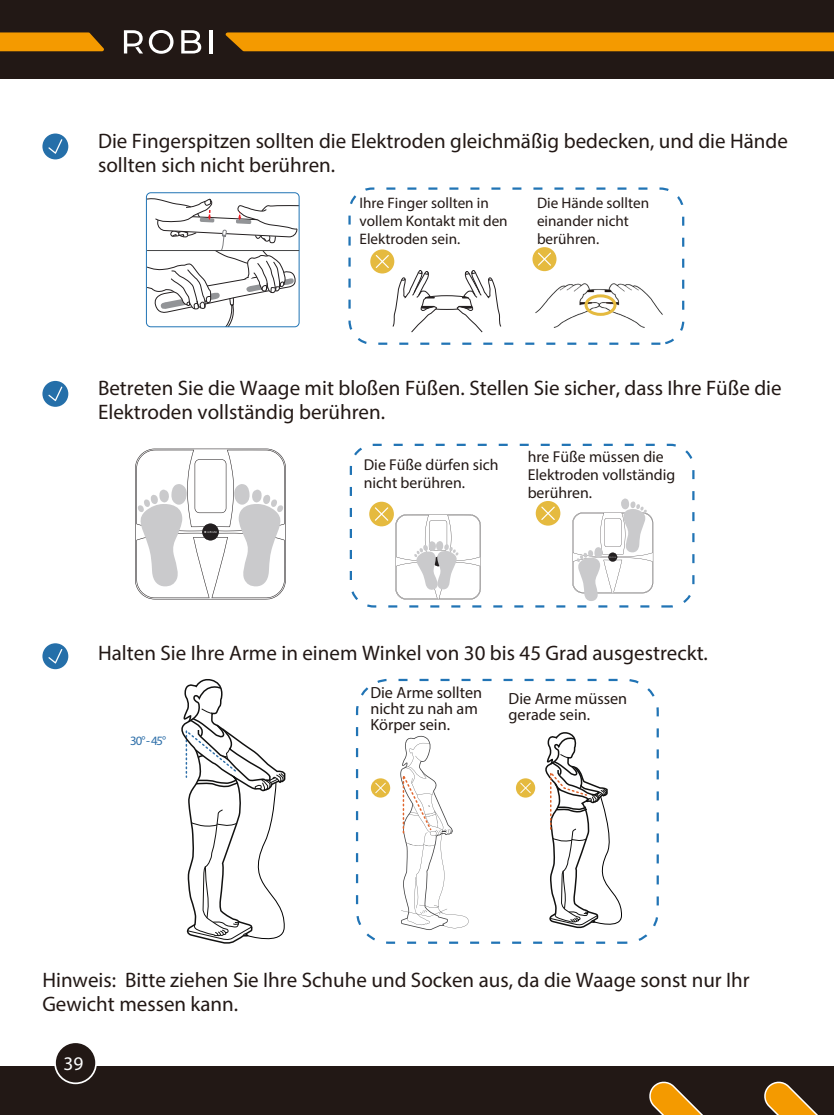
<style>
.page{position:relative;width:834px;height:1115px;background:#fff}
.page>*{position:absolute;margin:0;border:0;box-sizing:border-box;transform-origin:0 0}
.t1{font:300 21px/24px "Jost";color:#221815}
.t2{font:500 19.2px "Jost";color:#fff}
.t3{font:300 16.2px/16.2px "Jost";color:#221815}
.t4{font:300 15.9px/18px "Jost";color:#221815}
.t5{font:300 15.3px/17.7px "Jost";color:#221815}
.t6{font:500 12.9px "Gotham";color:#2e6fa9}
.s1{font-weight:500}
</style>
<div class="page">
<div style="left:0;top:1066px;width:834px;height:49px;background:#221815"></div>
<svg style="left:649px;top:1081px;width:169px;height:34px"></svg>
<div style="left:55px;top:1042px;width:41px;height:41px;background:#221815;border-radius:50%"></div>
<div style="left:54px;top:1041px;width:43px;height:43px;border:2px solid #fff;border-radius:50%"></div>
<div style="left:42px;top:133px;width:26px;height:26px;background:#256fa9;border-radius:50%"></div>
<svg style="left:48px;top:139px;width:14px;height:15px"></svg>
<div style="left:42px;top:381px;width:26px;height:26px;background:#256fa9;border-radius:50%"></div>
<svg style="left:48px;top:386px;width:14px;height:15px"></svg>
<div style="left:42px;top:643px;width:26px;height:26px;background:#256fa9;border-radius:50%"></div>
<svg style="left:48px;top:649px;width:14px;height:14px"></svg>
<div style="left:431px;top:181px;width:11px;height:10px;border:1px solid #fff;border-radius:50%"></div>
<img style="left:532px;top:251px;width:131px;height:77px">
<div style="left:348px;top:187px;width:336px;height:158px;border:2px dashed #2174b5;border-radius:23px"></div>
<div style="left:584px;top:294px;width:32px;height:22px;border:3px solid #e5ba3f;border-radius:50%"></div>
<div style="left:370px;top:249px;width:24px;height:24px;background:#e5ba3f;border-radius:50%"></div>
<svg style="left:376px;top:255px;width:126px;height:78px"></svg>
<div style="left:532px;top:247px;width:24px;height:24px;background:#e5ba3f;border-radius:50%"></div>
<svg style="left:538px;top:252px;width:13px;height:14px"></svg>
<svg style="left:146px;top:193px;width:154px;height:134px"></svg>
<svg style="left:135px;top:448px;width:151px;height:151px"></svg>
<svg style="left:395px;top:514px;width:86px;height:85px"></svg>
<svg style="left:572px;top:498px;width:81px;height:103px"></svg>
<div style="left:350px;top:444px;width:344px;height:163px;border:2px dashed #2174b5;border-radius:23px"></div>
<div style="left:369px;top:502px;width:25px;height:24px;background:#e5ba3f;border-radius:50%"></div>
<svg style="left:375px;top:507px;width:13px;height:14px"></svg>
<div style="left:536px;top:501px;width:24px;height:24px;background:#e5ba3f;border-radius:50%"></div>
<svg style="left:541px;top:506px;width:14px;height:14px"></svg>
<svg style="left:400px;top:735px;width:69px;height:195px"></svg>
<svg style="left:545px;top:732px;width:77px;height:197px"></svg>
<div style="left:356px;top:679px;width:303px;height:264px;border:2px dashed #2174b5;border-radius:32px"></div>
<div style="left:371px;top:778px;width:19px;height:19px;background:#e5ba3f;border-radius:50%"></div>
<svg style="left:375px;top:782px;width:11px;height:11px"></svg>
<div style="left:516px;top:778px;width:19px;height:19px;background:#e5ba3f;border-radius:50%"></div>
<svg style="left:520px;top:782px;width:11px;height:11px"></svg>
<svg style="left:181px;top:679px;width:105px;height:265px"></svg>
<div style="left:0;top:0;width:834px;height:78px;background:#221815"></div>
<div style="left:225px;top:32px;width:609px;height:19px;background:#f49a00"></div>
<svg style="left:0;top:32px;width:104px;height:19px;background:#e18e01"></svg>
<svg style="left:149px;top:30px;width:24px;height:24px"></svg>
<svg style="left:181px;top:30px;width:20px;height:23px"></svg>
<hr style="left:209px;top:30px;width:3px;height:23px;background:#fff">
<svg style="left:124px;top:30px;width:19px;height:23px"></svg>
<p class="t1" style="left:98px;top:128px;width:691px">Die Fingerspitzen sollten die Elektroden gleichmäßig bedecken, und die Hände sollten sich nicht berühren.</p>
<p class="t5" style="left:359px;top:194px;width:150px">Ihre Finger sollten in vollem Kontakt mit den<br>Elektroden sein.</p>
<p class="t5" style="left:537px;top:194px;width:114px">Die Hände sollten einander nicht berühren.</p>
<p class="t1" style="left:98px;top:375px;width:685px">Betreten Sie die Waage mit bloßen Füßen. Stellen Sie sicher, dass Ihre Füße die<br>Elektroden vollständig berühren.</p>
<p class="t4" style="left:364px;top:455px;width:136px">Die Füße dürfen sich nicht berühren.</p>
<p class="t4" style="left:528px;top:447px;width:149px">hre Füße müssen die<br>Elektroden vollständig berühren.</p>
<p class="t1" style="left:98px;top:641px;width:611px">Halten Sie Ihre Arme in einem Winkel von 30 bis 45 Grad ausgestreckt.</p>
<p class="t6" style="left:130px;top:733px;width:38px">30° - 45°</p>
<p class="t3" style="left:370px;top:684px;width:113px">Die Arme sollten nicht zu nah am<br>Körper sein.</p>
<p class="t3" style="left:508px;top:690px;width:120px">Die Arme müssen gerade sein.</p>
<p class="t1" style="left:42px;top:967px;width:709px"><span class="s1">Hinweis:</span> Bitte ziehen Sie Ihre Schuhe und Socken aus, da die Waage sonst nur Ihr<br>Gewicht messen kann.</p>
<p class="t2" style="left:64px;top:1051px;width:21px">39</p>
</div>
